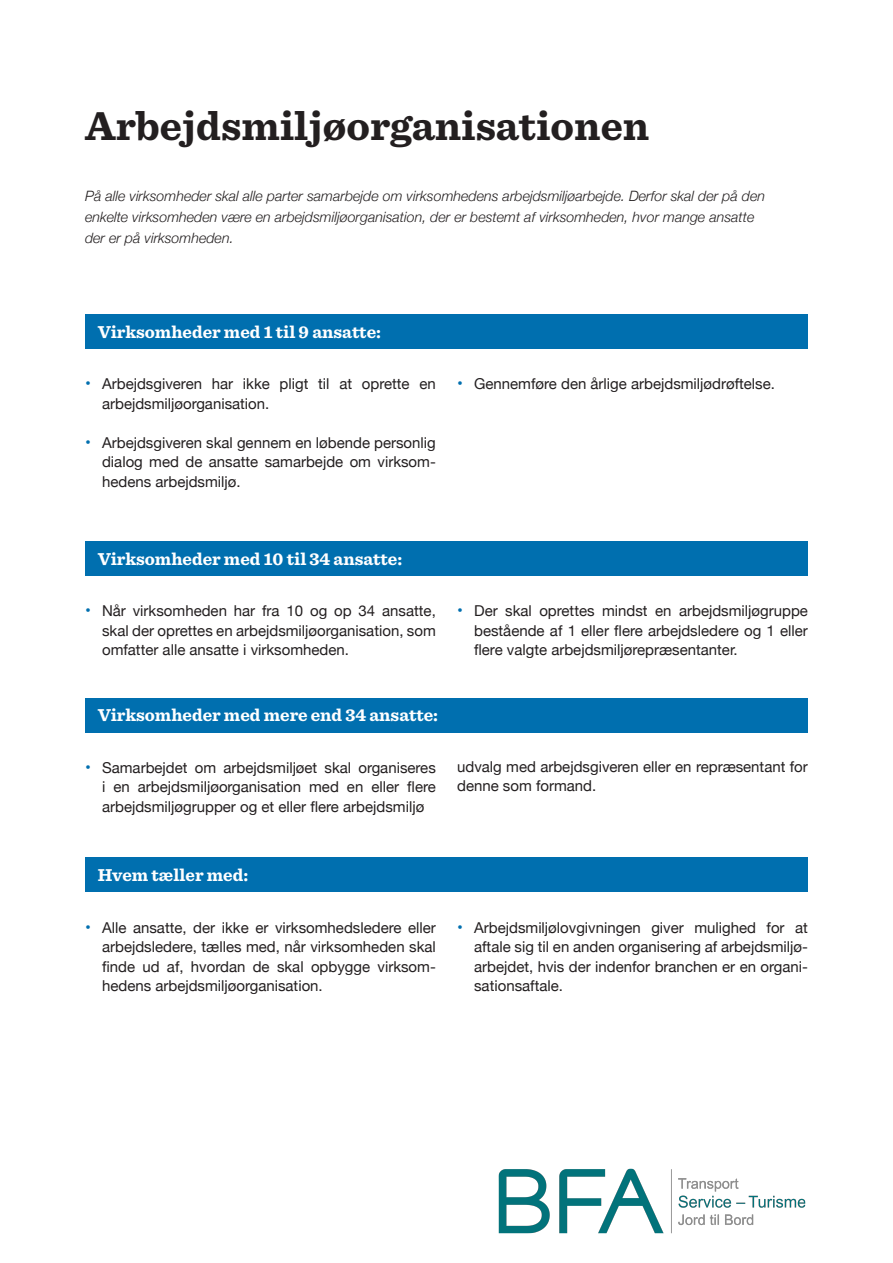
<style>
.page{position:relative;width:893px;height:1263px;background:#fff}
.page>*{position:absolute;margin:0;border:0;box-sizing:border-box;transform-origin:0 0}
.overskrift{font:700 42px "Sentinel";color:#231f20}
.Bjælketext{font:700 18px "Sentinel";color:#fff}
.brød{font:15px/19.5px "Helvetica Neue";color:#231f20;text-align:justify}
.underoverskrift-kurs{font:italic 300 14.25px/21px "Helvetica Neue";color:#231f20}
.s1{font-size:16.5px;color:#006faf}
</style>
<div class="page">
<div style="left:85px;top:315px;width:723px;height:34px;background:#006faf"></div>
<div style="left:85px;top:542px;width:723px;height:34px;background:#006faf"></div>
<div style="left:85px;top:698px;width:723px;height:34px;background:#006faf"></div>
<div style="left:85px;top:858px;width:723px;height:34px;background:#006faf"></div>
<img style="left:498px;top:1168px;width:308px;height:66px">
<p class="overskrift" style="left:85px;top:93px;width:566px">Arbejdsmiljøorganisationen</p>
<p class="underoverskrift-kurs" style="left:85px;top:185px;width:681px">På alle virksomheder skal alle parter samarbejde om virksomhedens arbejdsmiljøarbejde. Derfor skal der på den enkelte virksomheden være en arbejdsmiljøorganisation, der er bestemt af virksomheden, hvor mange ansatte</p>
<p class="underoverskrift-kurs" style="left:85px;top:227px;width:150px">der er på virksomheden.</p>
<p class="Bjælketext" style="left:98px;top:317px;width:285px">Virksomheder med 1 til 9 ansatte:</p>
<p class="brød" style="left:102px;top:375px;width:335px;text-indent:-17px"><span class="s1">•</span> Arbejdsgiveren har ikke pligt til at oprette en arbejdsmiljøorganisation.</p>
<p class="brød" style="left:102px;top:434px;width:335px;text-indent:-17px"><span class="s1">•</span> Arbejdsgiveren skal gennem en løbende personlig dialog med de ansatte samarbejde om virksom&shy;hedens arbejdsmiljø.</p>
<p class="brød" style="left:457px;top:375px;width:319px"><span class="s1">•</span> Gennemføre den årlige arbejdsmiljødrøftelse.</p>
<p class="Bjælketext" style="left:98px;top:544px;width:306px">Virksomheder med 10 til 34 ansatte:</p>
<p class="brød" style="left:102px;top:602px;width:335px;text-indent:-17px"><span class="s1">•</span> Når virksomheden har fra 10 og op 34 ansatte, skal der oprettes en arbejdsmiljøorganisation, som omfatter alle ansatte i virksomheden.</p>
<p class="brød" style="left:474px;top:602px;width:335px;text-indent:-17px"><span class="s1">•</span> Der skal oprettes mindst en arbejdsmiljøgruppe bestående af 1 eller flere arbejdsledere og 1 eller flere valgte arbejdsmiljørepræsentanter.</p>
<p class="Bjælketext" style="left:98px;top:701px;width:342px">Virksomheder med mere end 34 ansatte:</p>
<p class="brød" style="left:102px;top:759px;width:335px;text-indent:-17px"><span class="s1">•</span> Samarbejdet om arbejdsmiljøet skal organiseres i en arbejdsmiljøorganisation med en eller flere arbejdsmiljøgrupper og et eller flere arbejdsmiljø</p>
<p class="brød" style="left:457px;top:757px;width:352px">udvalg med arbejdsgiveren eller en repræsentant for denne som formand.</p>
<p class="Bjælketext" style="left:98px;top:861px;width:152px">Hvem tæller med:</p>
<p class="brød" style="left:102px;top:918px;width:335px;text-indent:-17px"><span class="s1">•</span> Alle ansatte, der ikke er virksomhedsledere eller arbejdsledere, tælles med, når virksomheden skal finde ud af, hvordan de skal opbygge virksom&shy;hedens arbejdsmiljøorganisation.</p>
<p class="brød" style="left:474px;top:918px;width:335px;text-indent:-17px"><span class="s1">•</span> Arbejdsmiljølovgivningen giver mulighed for at aftale sig til en anden organisering af arbejdsmiljø&shy;arbejdet, hvis der indenfor branchen er en organi&shy;sationsaftale.</p>
</div>
